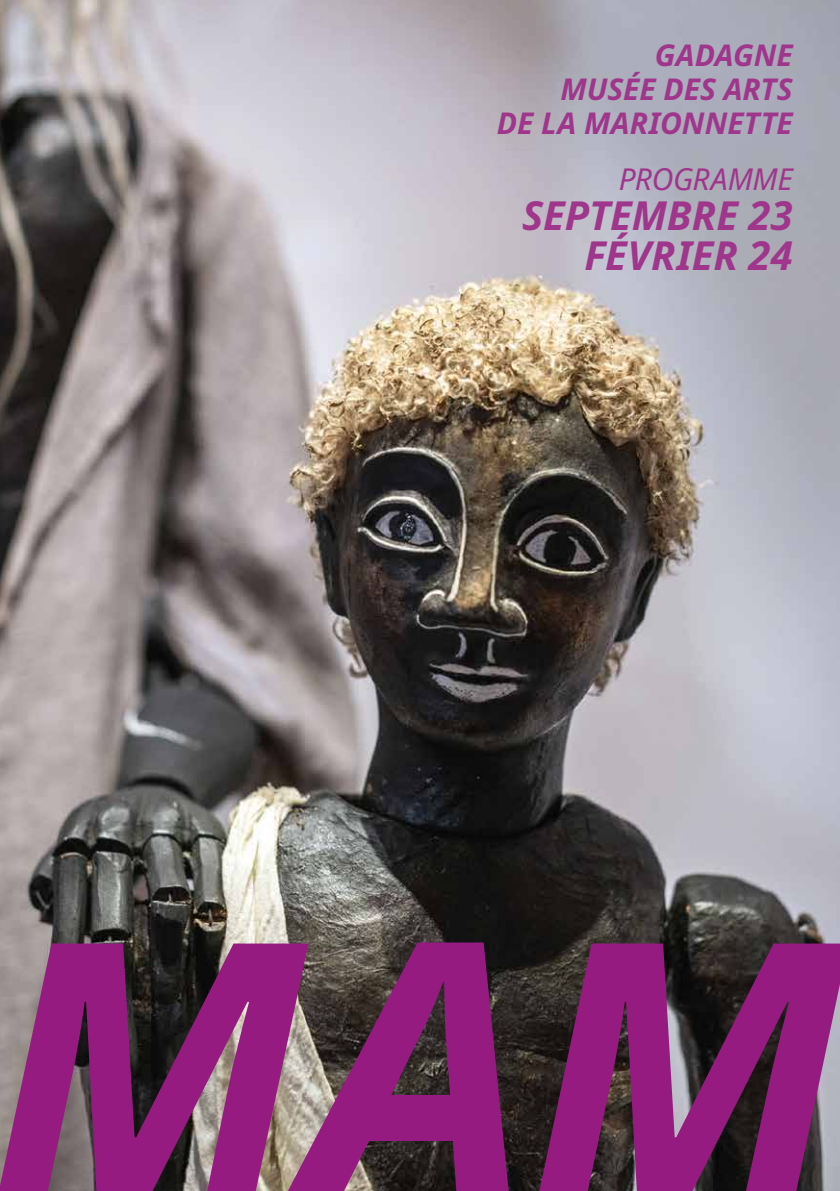
<style>
.page{position:relative;width:840px;height:1191px;background:#fff}
.page>*{position:absolute;margin:0;border:0;box-sizing:border-box;transform-origin:0 0}
.t1{font:italic 700 40px/40px "Noto Sans";color:#9f368b;text-align:right}
.t2{font:italic 700 30px/33.6px "Noto Sans";color:#9f368b;text-align:right}
.t3{font:italic 30px "Noto Sans";letter-spacing:-.015em;color:#9f368b}
</style>
<div class="page">
<img style="left:0;top:0;width:839px;height:942px">
<svg style="left:0;top:942px;width:839px;height:249px;background:#742f64"></svg>
<p class="t2" style="left:496px;top:39px;width:297px">GADAGNE<br>MUSÉE DES ARTS<br>DE LA MARIONNETTE</p>
<p class="t3" style="left:618px;top:158px;width:175px">PROGRAMME</p>
<h1 class="t1" style="left:522px;top:197px;width:272px">SEPTEMBRE 23<br>FÉVRIER 24</h1>
</div>
